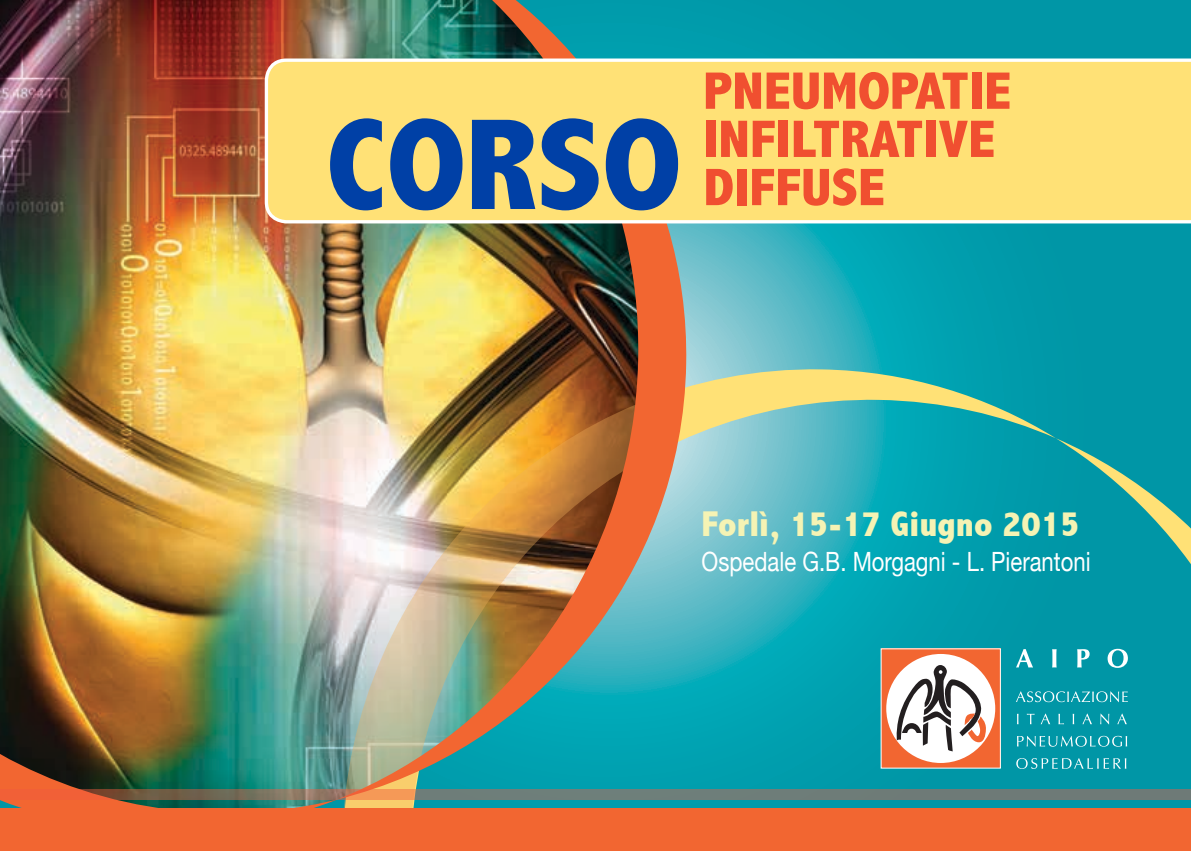
<style>
.page{position:relative;width:1191px;height:851px;background:#fff}
.page>*{position:absolute;margin:0;border:0;box-sizing:border-box;transform-origin:0 0}
.t1{font:800 condensed 130.8px "Abadi";color:#0040a6;scale:1.09 1}
.t2{font:800 condensed 53.2px/48.2px "Abadi";color:#f04f30;scale:1.09 1}
.t3{font:800 condensed 35.8px "Abadi";color:#f5f3b4;scale:1.05 1}
.t4{font:26.6px "Helvetica Neue";color:#fff;scale:.83 1}
</style>
<div class="page">
<svg style="left:689px;top:0;width:502px;height:365px;background:#15a2b0"></svg>
<svg style="left:689px;top:365px;width:502px;height:443px;background:#22a6ae"></svg>
<img style="left:0;top:0;width:689px;height:808px">
<div style="left:265px;top:58px;width:926px;height:165px;background:#ffe176"></div>
<div style="left:0;top:808px;width:1191px;height:42px;background:#f26631"></div>
<svg style="left:0;top:789px;width:1191px;height:10px;background:#827668"></svg>
<div style="left:881px;top:648px;width:119px;height:120px;background:#f26631"></div>
<div style="left:886px;top:654px;width:109px;height:108px;background:#fff;border-radius:50%"></div>
<svg style="left:894px;top:665px;width:92px;height:86px"></svg>
<svg style="left:1016px;top:649px;width:17px;height:18px"></svg>
<svg style="left:1052px;top:649px;width:4px;height:18px"></svg>
<svg style="left:1077px;top:649px;width:12px;height:18px"></svg>
<svg style="left:1107px;top:648px;width:20px;height:19px"></svg>
<svg style="left:1016px;top:691px;width:111px;height:11px"></svg>
<svg style="left:1026px;top:713px;width:8px;height:11px"></svg>
<svg style="left:1040px;top:713px;width:10px;height:11px"></svg>
<svg style="left:1058px;top:713px;width:6px;height:11px"></svg>
<svg style="left:1072px;top:713px;width:2px;height:11px"></svg>
<svg style="left:1082px;top:713px;width:10px;height:11px"></svg>
<svg style="left:1100px;top:713px;width:9px;height:11px"></svg>
<svg style="left:1117px;top:713px;width:9px;height:11px"></svg>
<svg style="left:1017px;top:735px;width:110px;height:11px"></svg>
<svg style="left:1016px;top:758px;width:110px;height:10px"></svg>
<h1 class="t1" style="left:326px;top:89px;width:327px">CORSO</h1>
<h2 class="t2" style="left:703px;top:67px;width:284px">PNEUMOPATIE<br>INFILTRATIVE</h2>
<h2 class="t2" style="left:703px;top:163px;width:168px">DIFFUSE</h2>
<h3 class="t3" style="left:701px;top:503px;width:361px">Forlì, 15-17 Giugno 2015</h3>
<p class="t4" style="left:701px;top:542px;width:470px">Ospedale G.B. Morgagni - L. Pierantoni</p>
</div>
